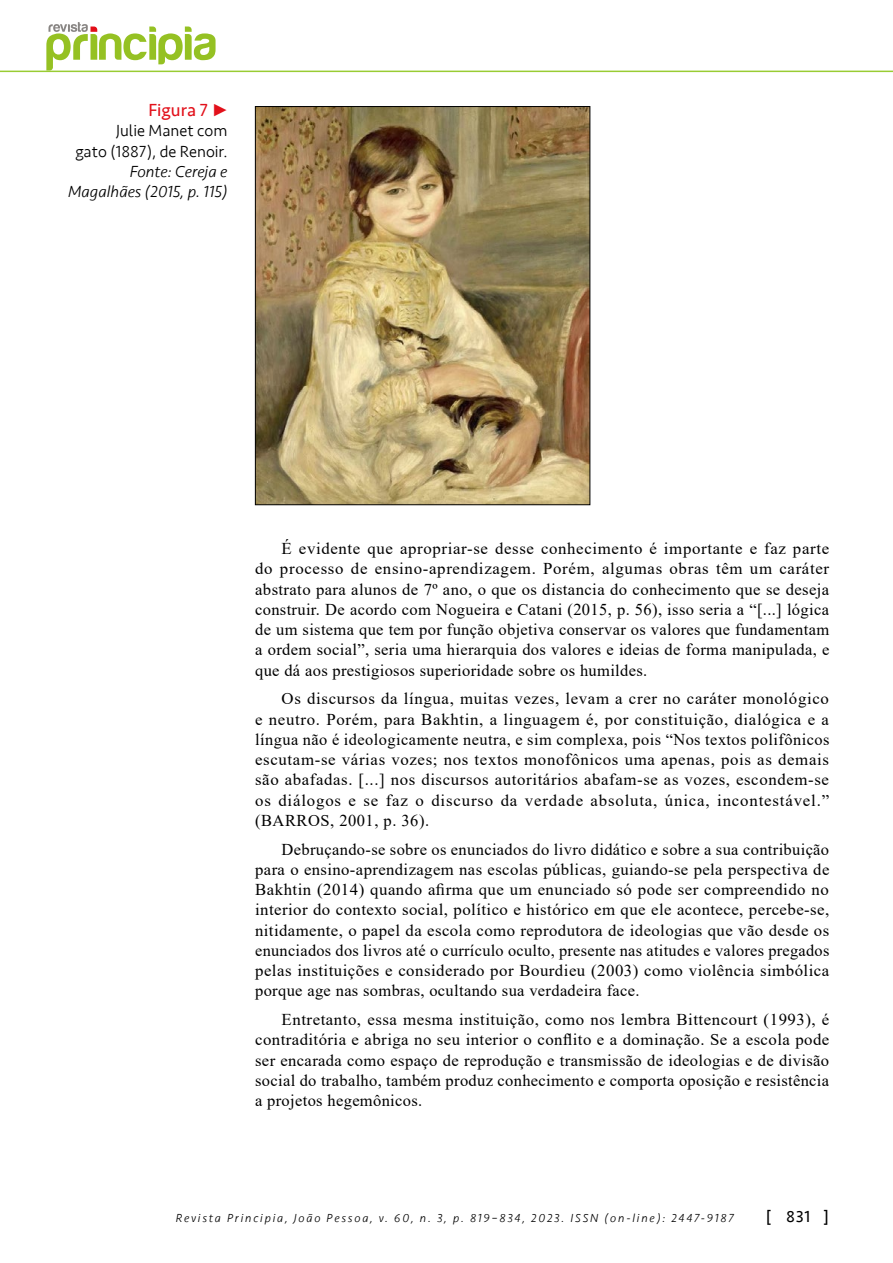
<style>
.page{position:relative;width:893px;height:1263px;background:#fff}
.page>*{position:absolute;margin:0;border:0;box-sizing:border-box;transform-origin:0 0}
.t1{font:18px "Seravek";color:#e2101a}
.t2{font:16.5px/20.2px "Times New Roman";letter-spacing:.02em;color:#000;text-align:justify}
.t3{font:italic 300 16.5px/20.2px "Seravek";color:#000;text-align:right}
.t4{font:300 16.5px/20.2px "Seravek";color:#000;text-align:right}
.t5{font:16.5px "Seravek";color:#000}
.t6{font:italic 300 12px "Seravek";letter-spacing:.15em;color:#000}
</style>
<div class="page">
<hr style="left:0;top:71px;width:893px;height:1px;background:#9c3">
<img style="left:257px;top:108px;width:331px;height:395px">
<div style="left:255px;top:106px;width:335px;height:399px;border:1px solid #000"></div>
<svg style="left:46px;top:22px;width:170px;height:49px"></svg>
<p class="t1" style="left:148px;top:96px;width:81px">Figura 7 •</p>
<p class="t4" style="left:75px;top:121px;width:154px">Julie Manet com<br>gato (1887), de Renoir.</p>
<p class="t3" style="left:68px;top:162px;width:161px">Fonte: Cereja e<br>Magalhães (2015, p. 115)</p>
<p class="t2" style="left:255px;top:538px;width:576px;text-indent:26px">É evidente que apropriar-se desse conhecimento é importante e faz parte do processo de ensino-aprendizagem. Porém, algumas obras têm um caráter abstrato para alunos de 7º ano, o que os distancia do conhecimento que se deseja construir. De acordo com Nogueira e Catani (2015, p. 56), isso seria a “[...] lógica de um sistema que tem por função objetiva conservar os valores que fundamentam a ordem social”, seria uma hierarquia dos valores e ideias de forma manipulada, e que dá aos prestigiosos superioridade sobre os humildes.</p>
<p class="t2" style="left:255px;top:688px;width:576px;text-indent:26px">Os discursos da língua, muitas vezes, levam a crer no caráter monológico e neutro. Porém, para Bakhtin, a linguagem é, por constituição, dialógica e a língua não é ideologicamente neutra, e sim complexa, pois “Nos textos polifônicos escutam-se várias vozes; nos textos monofônicos uma apenas, pois as demais são abafadas. [...] nos discursos autoritários abafam-se as vozes, escondem-se os diálogos e se faz o discurso da verdade absoluta, única, incontestável.” (BARROS, 2001, p. 36).</p>
<p class="t2" style="left:255px;top:838px;width:576px;text-indent:26px">Debruçando-se sobre os enunciados do livro didático e sobre a sua contribuição para o ensino-aprendizagem nas escolas públicas, guiando-se pela perspectiva de Bakhtin (2014) quando afirma que um enunciado só pode ser compreendido no interior do contexto social, político e histórico em que ele acontece, percebe-se, nitidamente, o papel da escola como reprodutora de ideologias que vão desde os enunciados dos livros até o currículo oculto, presente nas atitudes e valores pregados pelas instituições e considerado por Bourdieu (2003) como violência simbólica porque age nas sombras, ocultando sua verdadeira face.</p>
<p class="t2" style="left:255px;top:1009px;width:576px;text-indent:26px">Entretanto, essa mesma instituição, como nos lembra Bittencourt (1993), é contraditória e abriga no seu interior o conflito e a dominação. Se a escola pode ser encarada como espaço de reprodução e transmissão de ideologias e de divisão social do trabalho, também produz conhecimento e comporta oposição e resistência a projetos hegemônicos.</p>
<p class="t6" style="left:176px;top:1211px;width:559px">Revista Principia, João Pessoa, v. 60, n. 3, p. 819–834, 2023. ISSN (on-line): 2447-9187</p>
<p class="t5" style="left:766px;top:1204px;width:65px">[ 831 ]</p>
</div>
